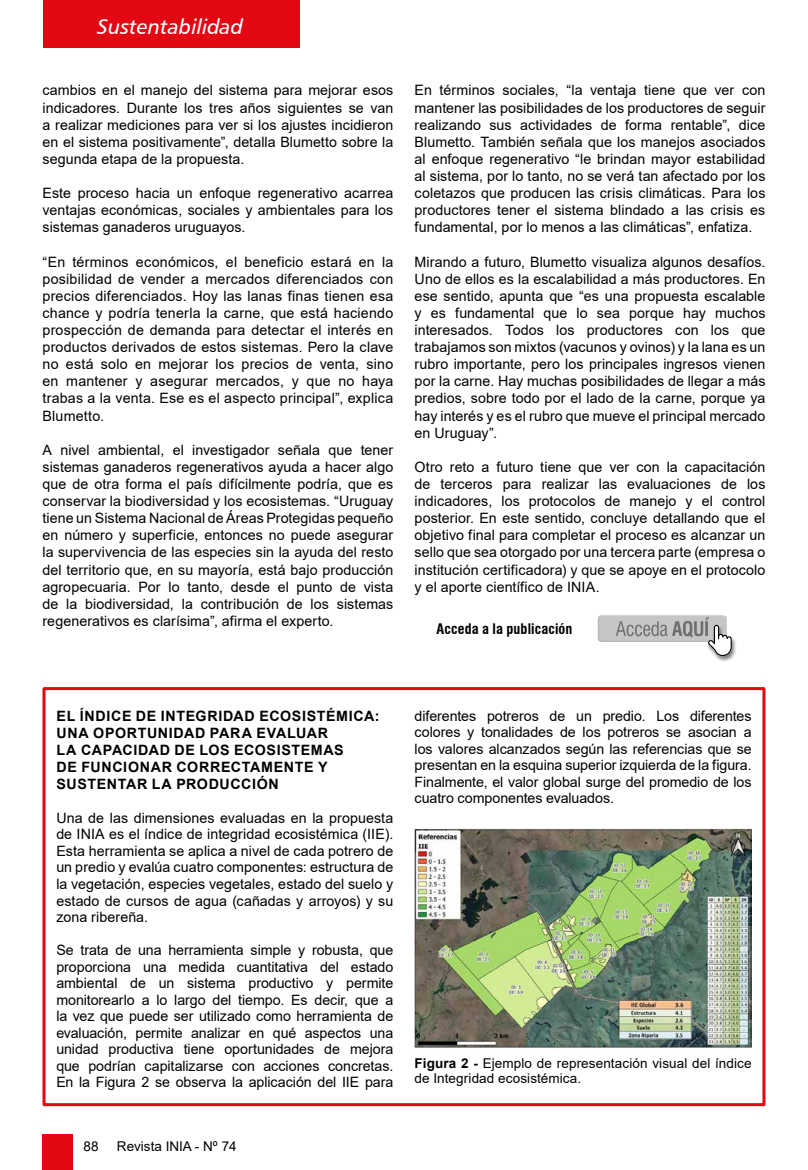
<style>
.page{position:relative;width:808px;height:1170px;background:#fff}
.page>*{position:absolute;margin:0;border:0;box-sizing:border-box;transform-origin:0 0}
.t1{font:21px "Humanist 777 BT Italic B";color:#fff}
.t2{font:14.25px/17.1px "Arial";letter-spacing:.005em;color:#000;text-align:justify}
.t3{font:700 14.25px/17.1px "Arial";letter-spacing:.045em;color:#000}
.t4{font:700 condensed 14.25px "Swiss 721 BT";letter-spacing:.01em;color:#000}
.t5{font:13.5px/15px "Arial";letter-spacing:.005em;color:#000}
.s1{font-weight:700}
</style>
<div class="page">
<div style="left:43px;top:0;width:257px;height:47px;background:#e30613"></div>
<div style="left:43px;top:1134px;width:30px;height:35px;background:#e30613"></div>
<div style="left:43px;top:687px;width:722px;height:419px;border:3px solid #e30613"></div>
<img style="left:414px;top:828px;width:338px;height:220px">
<hr style="left:807px;top:0;width:1px;height:445px;background:#c5d6ee">
<div style="left:706px;top:624px;width:31px;height:38px;background:#000;opacity:.5"></div>
<svg style="left:598px;top:615px;width:134px;height:41px"></svg>
<h1 class="t1" style="left:97px;top:13px;width:147px">Sustentabilidad</h1>
<p class="t2" style="left:43px;top:82px;width:352px">cambios en el manejo del sistema para mejorar esos indicadores. Durante los tres años siguientes se van a realizar mediciones para ver si los ajustes incidieron en el sistema positivamente”, detalla Blumetto sobre la segunda etapa de la propuesta.</p>
<p class="t2" style="left:43px;top:184px;width:352px">Este proceso hacia un enfoque regenerativo acarrea ventajas económicas, sociales y ambientales para los sistemas ganaderos uruguayos.</p>
<p class="t2" style="left:43px;top:253px;width:352px">“En términos económicos, el beneficio estará en la posibilidad de vender a mercados diferenciados con precios diferenciados. Hoy las lanas finas tienen esa chance y podría tenerla la carne, que está haciendo prospección de demanda para detectar el interés en productos derivados de estos sistemas. Pero la clave no está solo en mejorar los precios de venta, sino en mantener y asegurar mercados, y que no haya trabas a la venta. Ese es el aspecto principal”, explica Blumetto.</p>
<p class="t2" style="left:43px;top:441px;width:352px">A nivel ambiental, el investigador señala que tener sistemas ganaderos regenerativos ayuda a hacer algo que de otra forma el país difícilmente podría, que es conservar la biodiversidad y los ecosistemas. “Uruguay tiene un Sistema Nacional de Áreas Protegidas pequeño en número y superficie, entonces no puede asegurar la supervivencia de las especies sin la ayuda del resto del territorio que, en su mayoría, está bajo producción agropecuaria. Por lo tanto, desde el punto de vista de la biodiversidad, la contribución de los sistemas regenerativos es clarísima”, afirma el experto.</p>
<p class="t2" style="left:415px;top:82px;width:352px">En términos sociales, “la ventaja tiene que ver con mantener las posibilidades de los productores de seguir realizando sus actividades de forma rentable”, dice Blumetto. También señala que los manejos asociados al enfoque regenerativo “le brindan mayor estabilidad al sistema, por lo tanto, no se verá tan afectado por los coletazos que producen las crisis climáticas. Para los productores tener el sistema blindado a las crisis es fundamental, por lo menos a las climáticas”, enfatiza.</p>
<p class="t2" style="left:415px;top:253px;width:352px">Mirando a futuro, Blumetto visualiza algunos desafíos.<br>Uno de ellos es la escalabilidad a más productores. En ese sentido, apunta que “es una propuesta escalable y es fundamental que lo sea porque hay muchos interesados. Todos los productores con los que trabajamos son mixtos (vacunos y ovinos) y la lana es un rubro importante, pero los principales ingresos vienen por la carne. Hay muchas posibilidades de llegar a más predios, sobre todo por el lado de la carne, porque ya hay interés y es el rubro que mueve el principal mercado en Uruguay”.</p>
<p class="t2" style="left:415px;top:458px;width:352px">Otro reto a futuro tiene que ver con la capacitación de terceros para realizar las evaluaciones de los indicadores, los protocolos de manejo y el control posterior. En este sentido, concluye detallando que el objetivo final para completar el proceso es alcanzar un sello que sea otorgado por una tercera parte (empresa o institución certificadora) y que se apoye en el protocolo y el aporte científico de INIA.</p>
<p class="t4" style="left:436px;top:619px;width:137px">Acceda a la publicación</p>
<p class="t3" style="left:57px;top:707px;width:324px">EL ÍNDICE DE INTEGRIDAD ECOSISTÉMICA:<br>UNA OPORTUNIDAD PARA EVALUAR<br>LA CAPACIDAD DE LOS ECOSISTEMAS<br>DE FUNCIONAR CORRECTAMENTE Y<br>SUSTENTAR LA PRODUCCIÓN</p>
<p class="t2" style="left:56px;top:809px;width:338px;line-height:16.5px">Una de las dimensiones evaluadas en la propuesta de INIA es el índice de integridad ecosistémica (IIE).<br>Esta herramienta se aplica a nivel de cada potrero de un predio y evalúa cuatro componentes: estructura de la vegetación, especies vegetales, estado del suelo y estado de cursos de agua (cañadas y arroyos) y su zona ribereña.</p>
<p class="t2" style="left:56px;top:941px;width:338px;line-height:16.5px">Se trata de una herramienta simple y robusta, que proporciona una medida cuantitativa del estado ambiental de un sistema productivo y permite monitorearlo a lo largo del tiempo. Es decir, que a la vez que puede ser utilizado como herramienta de evaluación, permite analizar en qué aspectos una unidad productiva tiene oportunidades de mejora que podrían capitalizarse con acciones concretas.<br>En la Figura 2 se observa la aplicación del IIE para</p>
<p class="t5" style="left:84px;top:1138px;width:17px">88</p>
<p class="t5" style="left:117px;top:1138px;width:121px">Revista INIA - Nº 74</p>
<p class="t2" style="left:415px;top:707px;width:339px;line-height:16.5px">diferentes potreros de un predio. Los diferentes colores y tonalidades de los potreros se asocian a los valores alcanzados según las referencias que se presentan en la esquina superior izquierda de la figura.<br>Finalmente, el valor global surge del promedio de los cuatro componentes evaluados.</p>
<p class="t5" style="left:415px;top:1055px;width:338px"><span class="s1">Figura 2 -</span> Ejemplo de representación visual del índice de Integridad ecosistémica.</p>
</div>
